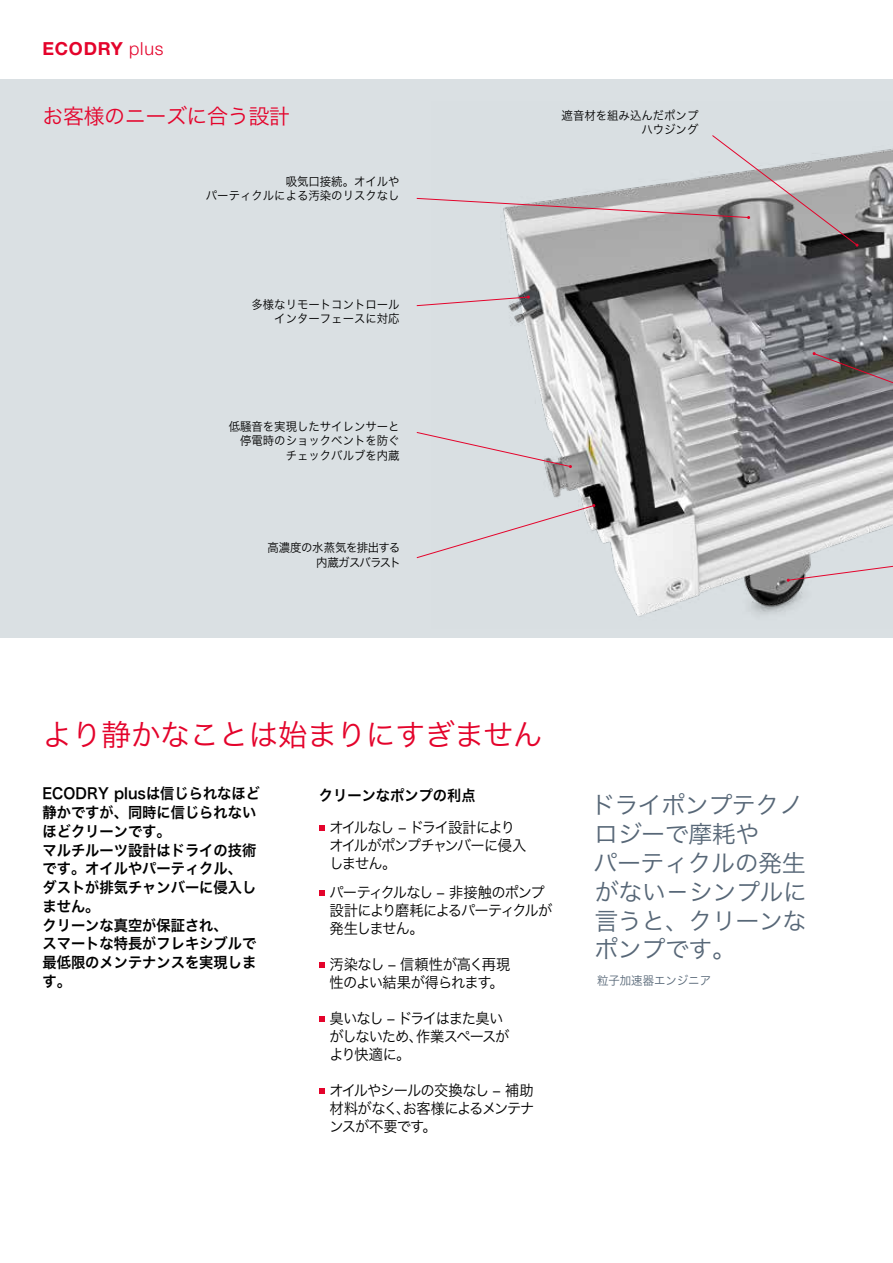
<style>
.page{position:relative;width:893px;height:1263px;background:#fff}
.page>*{position:absolute;margin:0;border:0;box-sizing:border-box;transform-origin:0 0}
.t1{font:30px "Hira Kaku Pro W3";letter-spacing:-.02em;color:#e4032b}
.t2{font:24px/28.8px "Hira Kaku Pro W3";letter-spacing:-.02em;color:#576777}
.t3{font:21px "Hira Kaku Pro W3";letter-spacing:-.02em;color:#e4032b}
.t4{font:700 18px "Helvetica Neue LT Std";letter-spacing:.04em;color:#e4032b}
.t5{font:15px/18.8px "Hira Kaku Pro W6";color:#000;scale:.95 1}
.t6{font:15px/18px "Hira Kaku Pro W3";letter-spacing:-.07em;color:#000;scale:.95 1}
.t7{font:15px/18px "Hira Kaku Pro W3";letter-spacing:-.095em;color:#000;scale:.95 1}
.t8{font:15px/18px "Hira Kaku Pro W3";letter-spacing:-.03em;color:#000;scale:.95 1}
.t9{font:12px/14.4px "Hira Kaku Pro W3";color:#000;text-align:right;scale:.95 1}
.t10{font:12px/14.4px "Hira Kaku Pro W3";letter-spacing:-.04em;color:#000;text-align:right;scale:.95 1}
.t11{font:12px "Hira Kaku Pro W3";color:#576777;scale:.95 1}
.s1{font-weight:300}
</style>
<div class="page">
<div style="left:0;top:79px;width:893px;height:559px;background:#dae0e3"></div>
<img style="left:508px;top:149px;width:385px;height:468px">
<svg style="left:787px;top:352px;width:106px;height:230px"></svg>
<svg style="left:416px;top:296px;width:114px;height:10px"></svg>
<svg style="left:416px;top:135px;width:442px;height:112px"></svg>
<svg style="left:416px;top:431px;width:156px;height:37px"></svg>
<svg style="left:416px;top:504px;width:179px;height:55px"></svg>
<svg style="left:319px;top:825px;width:5px;height:6px"></svg>
<svg style="left:319px;top:890px;width:5px;height:6px"></svg>
<svg style="left:319px;top:962px;width:5px;height:6px"></svg>
<svg style="left:319px;top:1016px;width:5px;height:6px"></svg>
<svg style="left:319px;top:1088px;width:5px;height:6px"></svg>
<p class="t4" style="left:43px;top:38px;width:122px">ECODRY <span class="s1">plus</span></p>
<h3 class="t3" style="left:43px;top:98px;width:249px">お客様のニーズに合う設計</h3>
<p class="t9" style="left:206px;top:173px;width:205px">吸気口接続。オイルや<br>パーティクルによる汚染のリスクなし</p>
<p class="t9" style="left:240px;top:296px;width:169px">　多様なリモートコントロールインターフェースに対応</p>
<p class="t9" style="left:206px;top:418px;width:206px">　　低騒音を実現したサイレンサーと停電時のショックベントを防ぐ<br>チェックバルブを内蔵</p>
<p class="t10" style="left:256px;top:540px;width:154px">　高濃度の水蒸気を排出する内蔵ガスバラスト</p>
<p class="t9" style="left:562px;top:107px;width:145px">遮音材を組み込んだポンプハウジング</p>
<h1 class="t1" style="left:43px;top:708px;width:502px">より静かなことは始まりにすぎません</h1>
<p class="t5" style="left:319px;top:785px;width:166px">クリーンなポンプの利点</p>
<p class="t7" style="left:329px;top:818px;width:209px">オイルなし – ドライ設計によりオイルがポンプチャンバーに侵入しません。</p>
<p class="t6" style="left:329px;top:882px;width:236px">パーティクルなし – 非接触のポンプ設計により磨耗によるパーティクルが発生しません。</p>
<p class="t8" style="left:329px;top:954px;width:192px">汚染なし – 信頼性が高く再現性のよい結果が得られます。</p>
<p class="t6" style="left:329px;top:1008px;width:191px">臭いなし – ドライはまた臭いがしないため、作業スペースがより快適に。</p>
<p class="t6" style="left:329px;top:1080px;width:217px;text-align:justify">オイルやシールの交換なし – 補助材料がなく、お客様によるメンテナンスが不要です。</p>
<p class="t5" style="left:43px;top:784px;width:230px">ECODRY plusは信じられなほど静かですが、同時に信じられないほどクリーンです。<br>マルチルーツ設計はドライの技術です。オイルやパーティクル、<br>ダストが排気チャンバーに侵入しません。<br>クリーンな真空が保証され、<br>スマートな特長がフレキシブルで最低限のメンテナンスを実現します。</p>
<h2 class="t2" style="left:591px;top:789px;width:218px">ドライポンプテクノロジーで摩耗や<br>パーティクルの発生がない－シンプルに言うと、クリーンなポンプです。</h2>
<p class="t11" style="left:597px;top:970px;width:121px">粒子加速器エンジニア</p>
</div>
